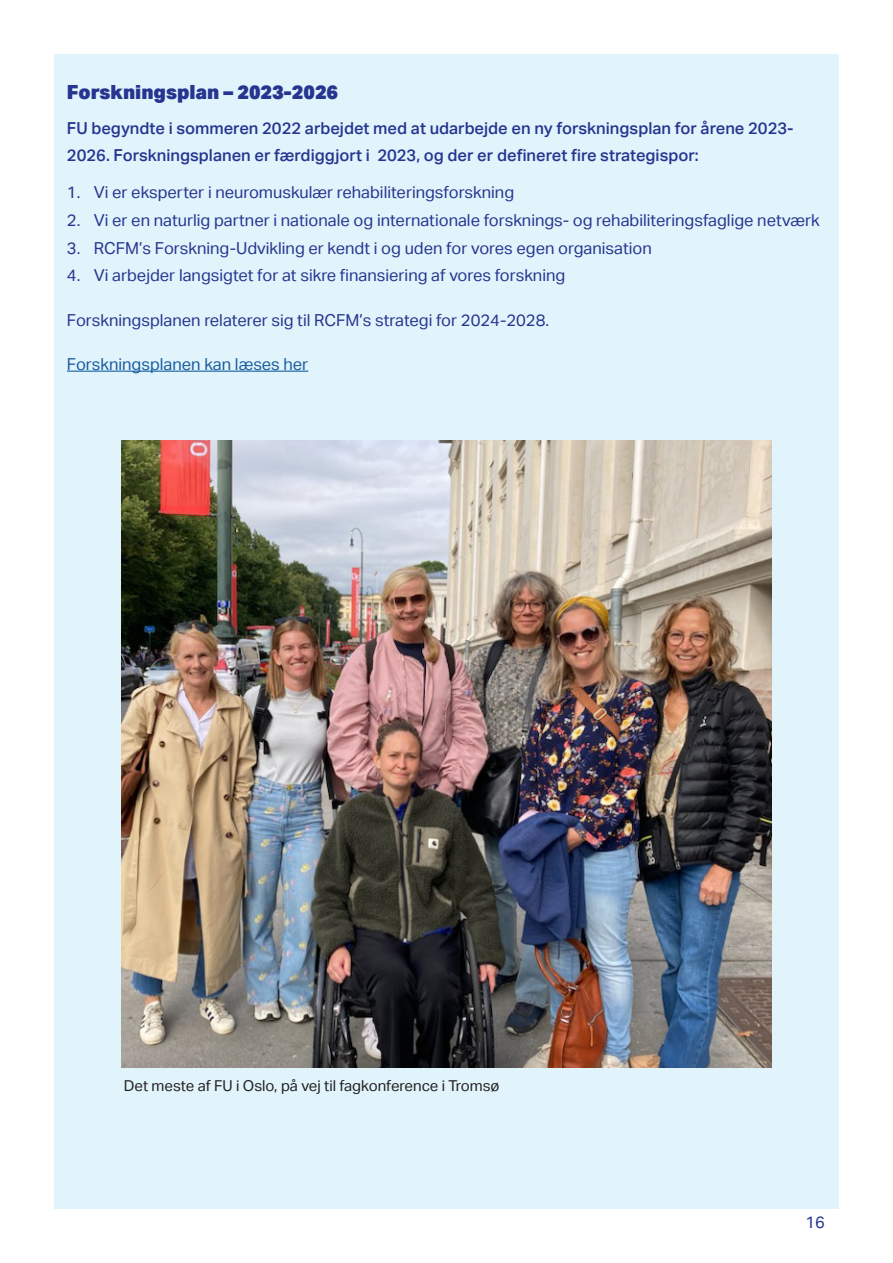
<style>
.page{position:relative;width:893px;height:1263px;background:#fff}
.page>*{position:absolute;margin:0;border:0;box-sizing:border-box;transform-origin:0 0}
.t1{font:900 19.5px "Aktiv Grotesk";color:#26358f}
.t2{font:16.5px "Aktiv Grotesk";color:#26358f}
.t3{font:500 16.5px/27px "Aktiv Grotesk";color:#26358f}
.t4{font:16.5px "Aktiv Grotesk";color:#175d9e}
.t5{font:15px "Aktiv Grotesk";color:#231f20}
</style>
<div class="page">
<div style="left:54px;top:54px;width:785px;height:1155px;background:#e1f4fc"></div>
<hr style="left:67px;top:371px;width:241px;height:1px;background:#175d9e">
<img style="left:122px;top:440px;width:649px;height:627px">
<p class="t1" style="left:67px;top:79px;width:273px">Forskningsplan – 2023-2026</p>
<p class="t3" style="left:67px;top:115px;width:728px">FU begyndte i sommeren 2022 arbejdet med at udarbejde en ny forskningsplan for årene 2023-<br>2026. Forskningsplanen er færdiggjort i 2023, og der er defineret fire strategispor:</p>
<p class="t2" style="left:67px;top:183px;width:449px">1. Vi er eksperter i neuromuskulær rehabiliteringsforskning</p>
<p class="t2" style="left:67px;top:211px;width:754px">2. Vi er en naturlig partner i nationale og internationale forsknings- og rehabiliteringsfaglige netværk</p>
<p class="t2" style="left:67px;top:239px;width:586px">3. RCFM’s Forskning-Udvikling er kendt i og uden for vores egen organisation</p>
<p class="t2" style="left:67px;top:266px;width:500px">4. Vi arbejder langsigtet for at sikre finansiering af vores forskning</p>
<p class="t2" style="left:67px;top:310px;width:484px">Forskningsplanen relaterer sig til RCFM’s strategi for 2024-2028.</p>
<p class="t4" style="left:67px;top:354px;width:243px">Forskningsplanen kan læses her</p>
<p class="t5" style="left:124px;top:1077px;width:377px">Det meste af FU i Oslo, på vej til fagkonference i Tromsø</p>
<p class="t2" style="left:805px;top:1213px;width:21px">16</p>
</div>
